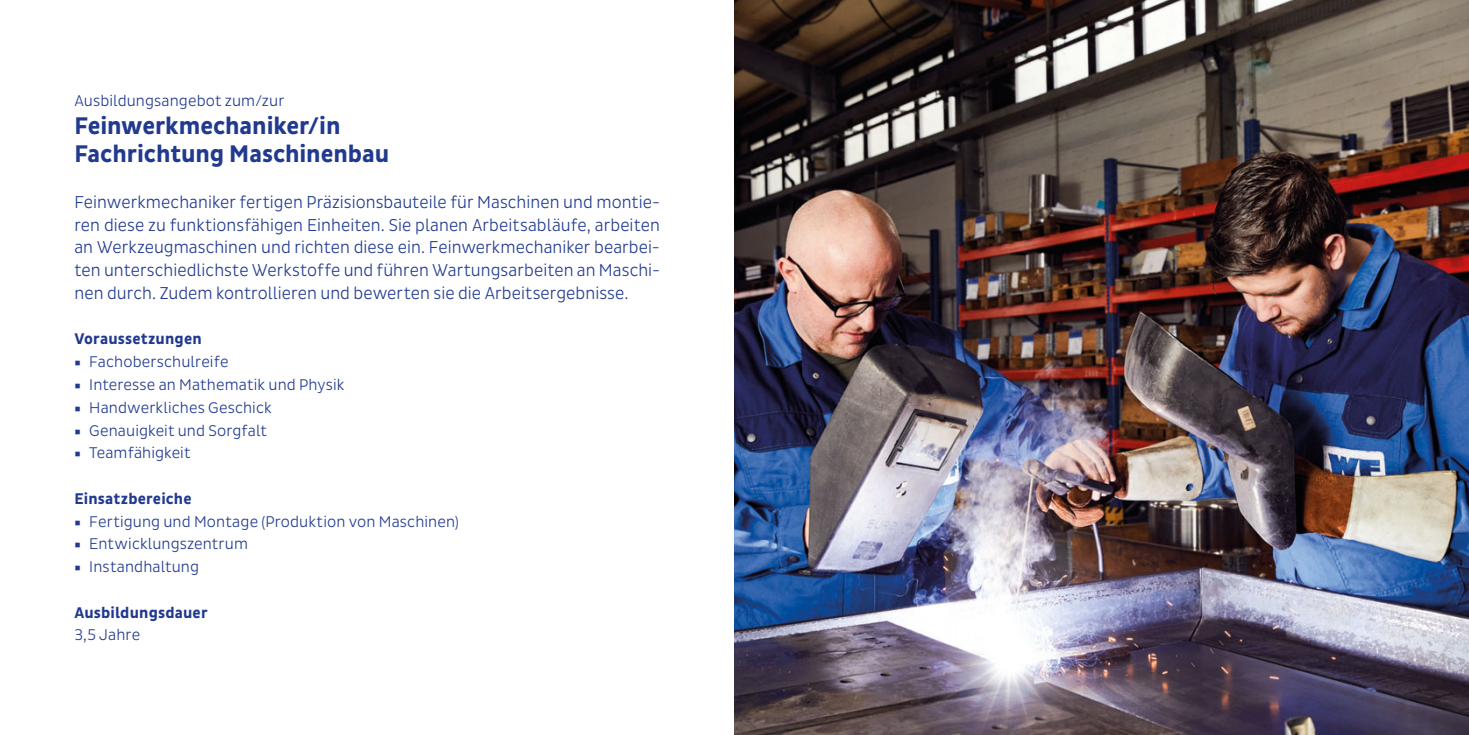
<style>
.page{position:relative;width:1469px;height:735px;background:#fff}
.page>*{position:absolute;margin:0;border:0;box-sizing:border-box;transform-origin:0 0}
.t1{font:700 24.5px/28px "Pluto Sans Cond";letter-spacing:-.005em;color:#213a8f}
.t2{font:300 17.5px/22.8px "Pluto Sans Cond";letter-spacing:.005em;color:#213a8f;text-align:justify}
.t3{font:300 15.75px "Pluto Sans Cond";letter-spacing:.005em;color:#213a8f}
.t4{font:700 15.75px "Pluto Sans Cond";letter-spacing:.01em;color:#213a8f}
.s1{font-family:"Minion Pro";font-weight:400}
</style>
<div class="page">
<img style="left:734px;top:0;width:734px;height:734px">
<p class="t3" style="left:74px;top:95px;width:211px">Ausbildungsangebot zum/zur</p>
<h1 class="t1" style="left:74px;top:114px;width:316px">Feinwerkmechaniker/in<br>Fachrichtung Maschinenbau</h1>
<p class="t2" style="left:74px;top:192px;width:587px">Feinwerkmechaniker fertigen Präzisionsbauteile für Maschinen und montie&shy;ren diese zu funktionsfähigen Einheiten. Sie planen Arbeitsabläufe, arbeiten an Werkzeugmaschinen und richten diese ein. Feinwerkmechaniker bearbei&shy;ten unterschiedlichste Werkstoffe und führen Wartungsarbeiten an Maschi&shy;nen durch. Zudem kontrollieren und bewerten sie die Arbeitsergebnisse.</p>
<p class="t4" style="left:74px;top:333px;width:129px">Voraussetzungen</p>
<p class="t3" style="left:74px;top:356px;width:156px"><span class="s1">■</span> Fachoberschulreife</p>
<p class="t3" style="left:74px;top:378px;width:271px"><span class="s1">■</span> Interesse an Mathematik und Physik</p>
<p class="t3" style="left:74px;top:401px;width:199px"><span class="s1">■</span> Handwerkliches Geschick</p>
<p class="t3" style="left:74px;top:424px;width:194px"><span class="s1">■</span> Genauigkeit und Sorgfalt</p>
<p class="t3" style="left:74px;top:447px;width:118px"><span class="s1">■</span> Teamfähigkeit</p>
<p class="t4" style="left:74px;top:492px;width:119px">Einsatzbereiche</p>
<p class="t3" style="left:74px;top:515px;width:386px"><span class="s1">■</span> Fertigung und Montage (Produktion von Maschinen)</p>
<p class="t3" style="left:74px;top:538px;width:175px"><span class="s1">■</span> Entwicklungszentrum</p>
<p class="t3" style="left:74px;top:560px;width:126px"><span class="s1">■</span> Instandhaltung</p>
<p class="t4" style="left:74px;top:606px;width:135px">Ausbildungsdauer</p>
<p class="t3" style="left:74px;top:629px;width:67px">3,5 Jahre</p>
</div>
